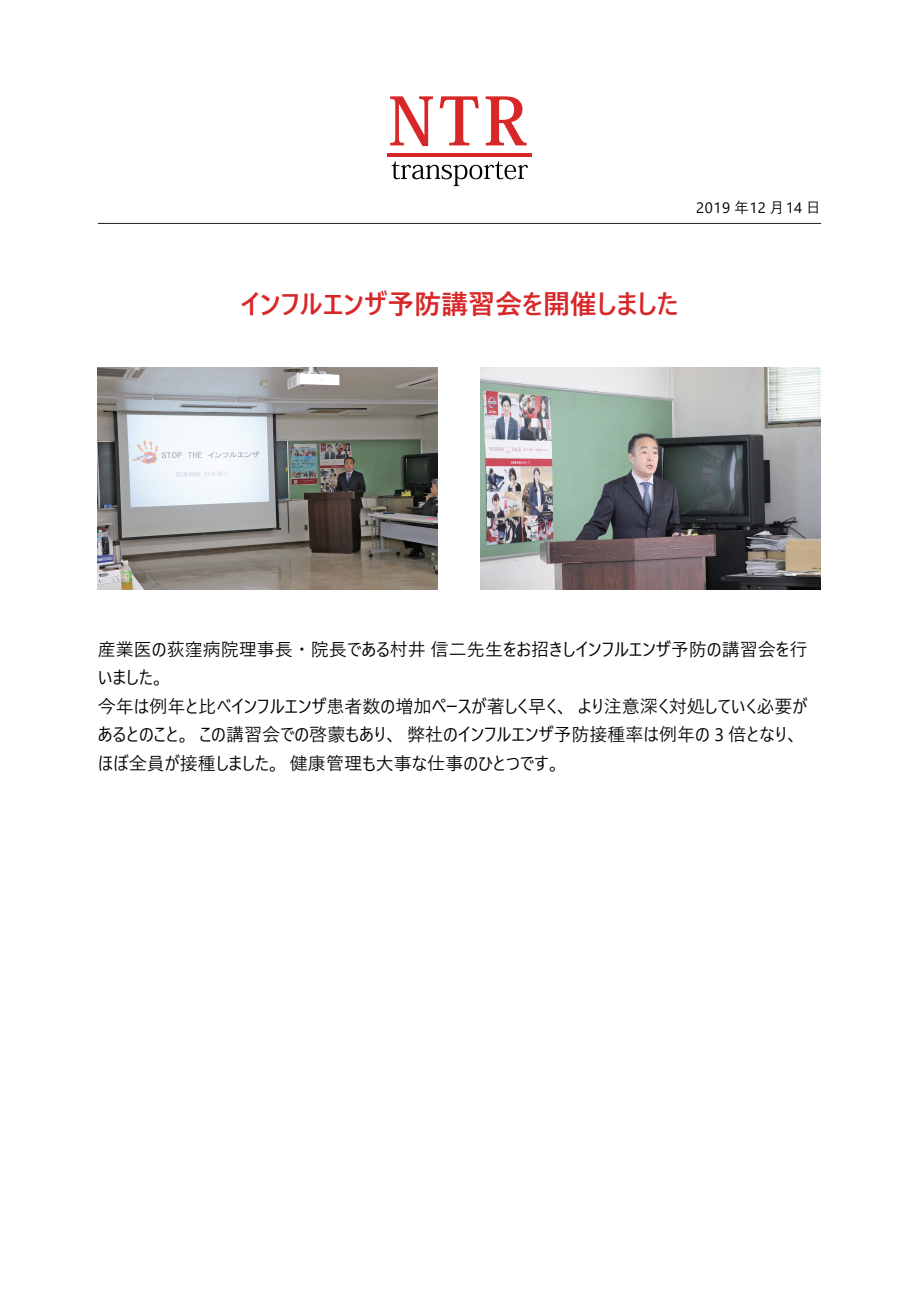
<style>
.page{position:relative;width:919px;height:1289px;background:#fff}
.page>*{position:absolute;margin:0;border:0;box-sizing:border-box;transform-origin:0 0}
.t1{font:700 27px "Yu Gothic UI";color:#d82728}
.t2{font:18px/28.5px "Yu Gothic UI";color:#030303}
.t3{font:15px "Yu Gothic UI";letter-spacing:.04em;color:#030303}
</style>
<div class="page">
<svg style="left:390px;top:96px;width:43px;height:50px"></svg>
<svg style="left:439px;top:96px;width:40px;height:49px"></svg>
<svg style="left:485px;top:96px;width:41px;height:49px"></svg>
<svg style="left:391px;top:161px;width:137px;height:25px"></svg>
<hr style="left:387px;top:153px;width:144px;height:4px;background:#d82728">
<hr style="left:98px;top:223px;width:723px;height:1px;background:#231f20">
<img style="left:480px;top:368px;width:340px;height:221px">
<img style="left:98px;top:368px;width:340px;height:221px">
<p class="t3" style="left:696px;top:194px;width:126px">2019 年12 月14 日</p>
<h1 class="t1" style="left:240px;top:289px;width:439px">インフルエンザ予防講習会を開催しました</h1>
<p class="t2" style="left:98px;top:632px;width:711px">産業医の荻窪病院理事長・院長である村井 信二先生をお招きしインフルエンザ予防の講習会を行いました。<br>今年は例年と比べインフルエンザ患者数の増加ペースが著しく早く、より注意深く対処していく必要があるとのこと。この講習会での啓蒙もあり、弊社のインフルエンザ予防接種率は例年の 3 倍となり、ほぼ全員が接種しました。健康管理も大事な仕事のひとつです。</p>
</div>
